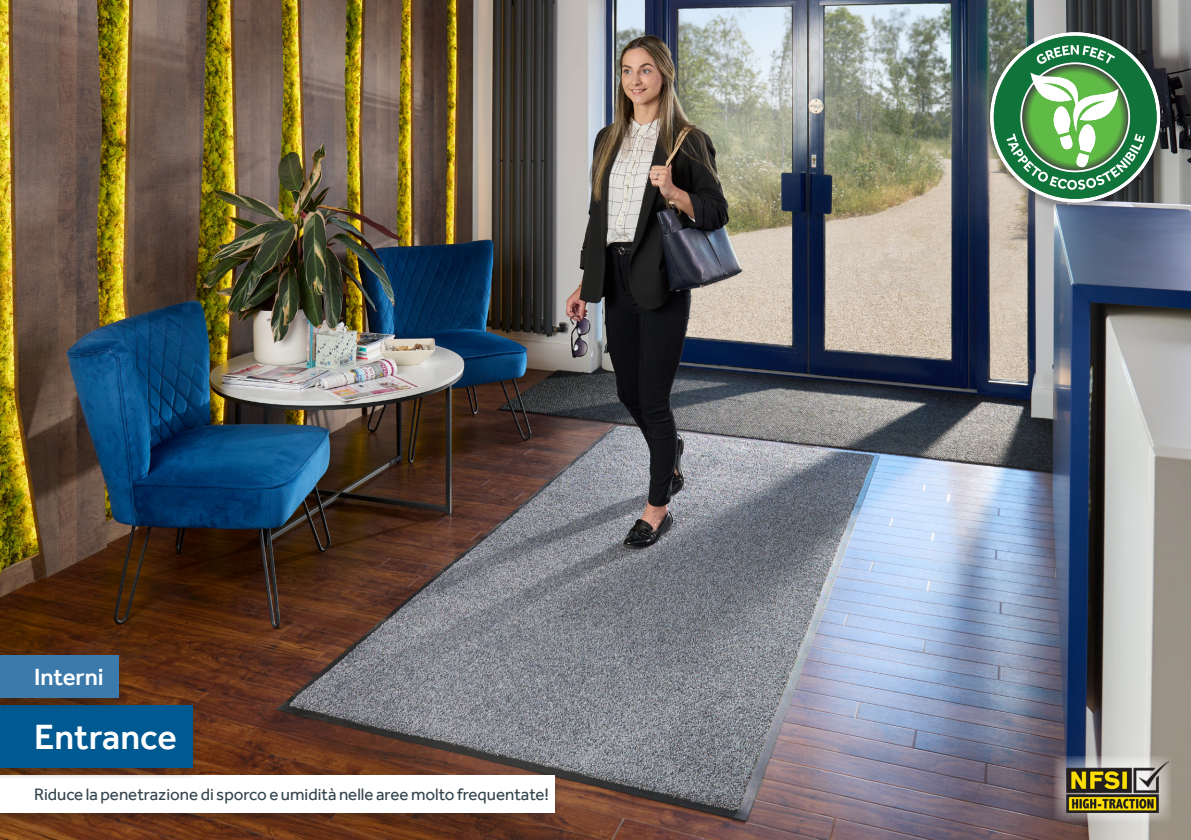
<style>
.page{position:relative;width:1191px;height:840px;background:#fff}
.page>*{position:absolute;margin:0;border:0;box-sizing:border-box;transform-origin:0 0}
.t1{font:500 36px "Effra";color:#fff}
.t2{font:500 24px "Effra";color:#fff}
.Picture_text{font:17px "Effra";color:#33444d}
</style>
<div class="page">
<img style="left:0;top:0;width:1191px;height:839px">
<div style="left:0;top:774px;width:561px;height:50px;background:#231f20;opacity:.3"></div>
<div style="left:0;top:775px;width:555px;height:37px;background:#fff"></div>
<div style="left:0;top:704px;width:198px;height:75px;background:#231f20;opacity:.3"></div>
<div style="left:0;top:705px;width:192px;height:62px;background:#005990"></div>
<div style="left:0;top:654px;width:125px;height:55px;background:#231f20;opacity:.3"></div>
<div style="left:0;top:655px;width:119px;height:42px;background:#3c7aab"></div>
<svg style="left:1054px;top:755px;width:117px;height:65px;background:#999090"></svg>
<img style="left:1066px;top:757px;width:102px;height:55px">
<div style="left:985px;top:32px;width:180px;height:180px;background:#231f20;opacity:.3"></div>
<svg style="left:993px;top:36px;width:163px;height:163px"></svg>
<p class="t2" style="left:34px;top:661px;width:71px">Interni</p>
<p class="t1" style="left:34px;top:715px;width:144px">Entrance</p>
<p class="Picture_text" style="left:34px;top:783px;width:516px">Riduce la penetrazione di sporco e umidità nelle aree molto frequentate!</p>
</div>
